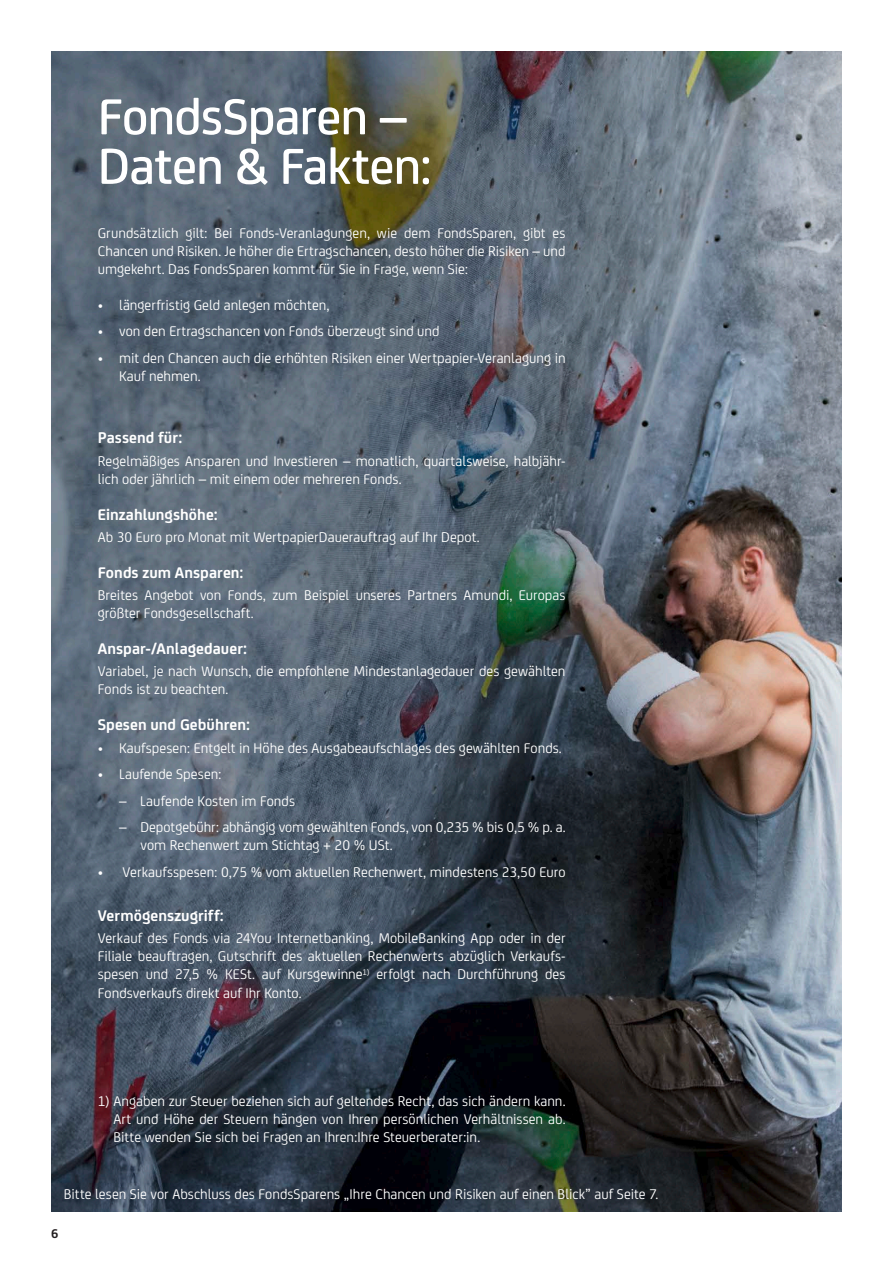
<style>
.page{position:relative;width:893px;height:1263px;background:#fff}
.page>*{position:absolute;margin:0;border:0;box-sizing:border-box;transform-origin:0 0}
.t1{font:500 54px/49.5px "Uni Credit";letter-spacing:-.015em;color:#fff}
.t2{font:700 16.5px "Uni Credit";letter-spacing:.005em;color:#fff}
.t3{font:15px/18px "Uni Credit";color:#fff}
.t4{font:700 13.5px "Uni Credit";color:#231f20}
</style>
<div class="page">
<img style="left:51px;top:51px;width:791px;height:1161px">
<h1 class="t1" style="left:98px;top:88px;width:335px">FondsSparen –<br>Daten &amp; Fakten:</h1>
<p class="t3" style="left:98px;top:223px;width:469px;text-align:justify">Grundsätzlich gilt: Bei Fonds-Veranlagungen, wie dem FondsSparen, gibt es Chancen und Risiken. Je höher die Ertragschancen, desto höher die Risiken – und umgekehrt. Das FondsSparen kommt für Sie in Frage, wenn Sie:</p>
<p class="t3" style="left:98px;top:295px;width:233px">• längerfristig Geld anlegen möchten,</p>
<p class="t3" style="left:98px;top:321px;width:343px">• von den Ertragschancen von Fonds überzeugt sind und</p>
<p class="t3" style="left:119px;top:348px;width:448px;text-indent:-21px">• mit den Chancen auch die erhöhten Risiken einer Wertpapier-Veranlagung in<br>Kauf nehmen.</p>
<p class="t2" style="left:98px;top:426px;width:86px">Passend für:</p>
<p class="t3" style="left:98px;top:451px;width:469px">Regelmäßiges Ansparen und Investieren – monatlich, quartalsweise, halbjähr&shy;lich oder jährlich – mit einem oder mehreren Fonds.</p>
<p class="t2" style="left:98px;top:502px;width:121px">Einzahlungshöhe:</p>
<p class="t3" style="left:98px;top:527px;width:383px">Ab 30 Euro pro Monat mit WertpapierDauerauftrag auf Ihr Depot.</p>
<p class="t2" style="left:98px;top:560px;width:147px">Fonds zum Ansparen:</p>
<p class="t3" style="left:98px;top:585px;width:469px">Breites Angebot von Fonds, zum Beispiel unseres Partners Amundi, Europas größter Fondsgesellschaft.</p>
<p class="t2" style="left:98px;top:636px;width:151px">Anspar-/Anlagedauer:</p>
<p class="t3" style="left:98px;top:661px;width:469px">Variabel, je nach Wunsch, die empfohlene Mindestanlagedauer des gewählten<br>Fonds ist zu beachten.</p>
<p class="t2" style="left:98px;top:713px;width:154px">Spesen und Gebühren:</p>
<p class="t3" style="left:98px;top:738px;width:466px">• Kaufspesen: Entgelt in Höhe des Ausgabeaufschlages des gewählten Fonds.</p>
<p class="t3" style="left:98px;top:764px;width:125px">• Laufende Spesen:</p>
<p class="t3" style="left:119px;top:791px;width:177px">– Laufende Kosten im Fonds</p>
<p class="t3" style="left:140px;top:817px;width:427px;text-indent:-21px">– Depotgebühr: abhängig vom gewählten Fonds, von 0,235 % bis 0,5 % p. a. vom Rechenwert zum Stichtag + 20 % USt.</p>
<p class="t3" style="left:98px;top:862px;width:469px">• Verkaufsspesen: 0,75 % vom aktuellen Rechenwert, mindestens 23,50 Euro</p>
<p class="t2" style="left:98px;top:903px;width:128px">Vermögenszugriff:</p>
<p class="t3" style="left:98px;top:929px;width:469px;text-align:justify">Verkauf des Fonds via 24You Internetbanking, MobileBanking App oder in der Filiale beauftragen, Gutschrift des aktuellen Rechenwerts abzüglich Verkaufs&shy;spesen und 27,5 % KESt. auf Kursgewinne<sup>1)</sup> erfolgt nach Durchführung des Fondsverkaufs direkt auf Ihr Konto.</p>
<p class="t3" style="left:113px;top:1091px;width:454px;text-align:justify;text-indent:-16px">1) Angaben zur Steuer beziehen sich auf geltendes Recht, das sich ändern kann.<br>Art und Höhe der Steuern hängen von Ihren persönlichen Verhältnissen ab.<br>Bitte wenden Sie sich bei Fragen an Ihren:Ihre Steuerberater:in.</p>
<p class="t3" style="left:64px;top:1184px;width:596px">Bitte lesen Sie vor Abschluss des FondsSparens „Ihre Chancen und Risiken auf einen Blick” auf Seite 7.</p>
<p class="t4" style="left:51px;top:1223px;width:9px">6</p>
</div>
